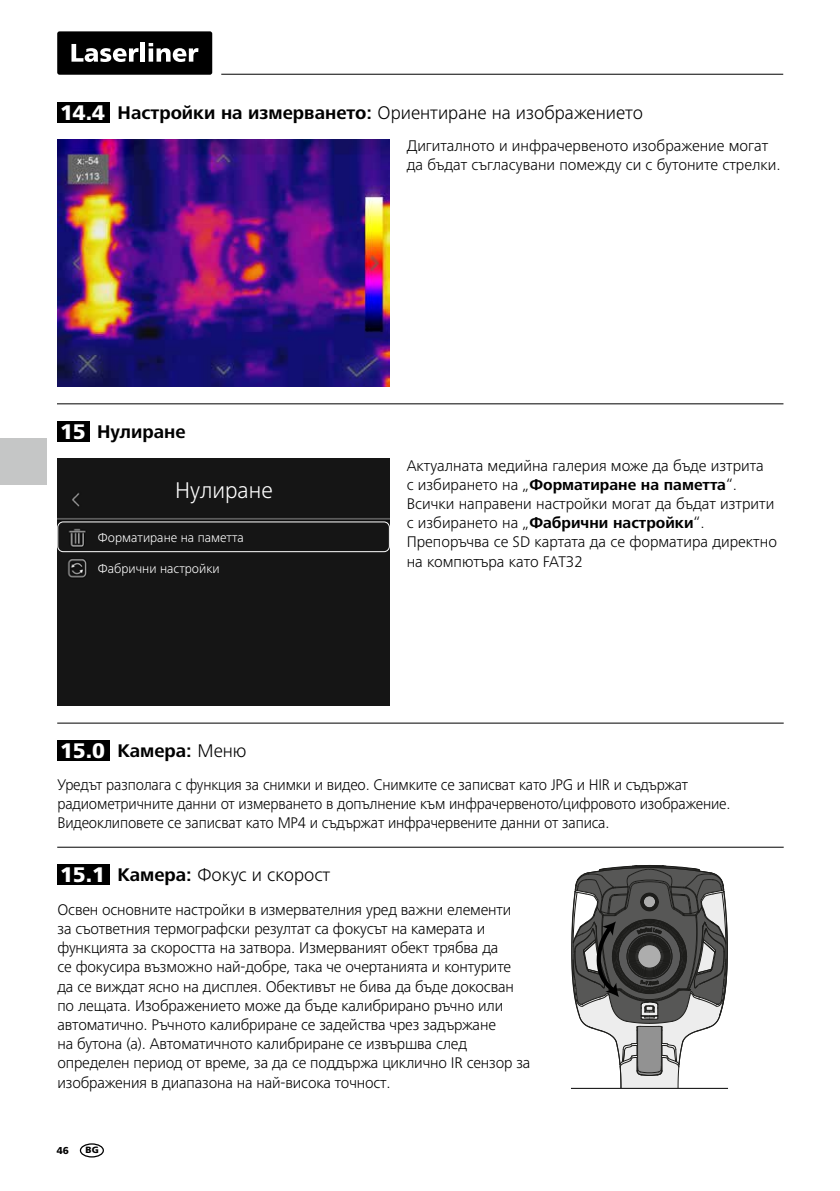
<style>
.page{position:relative;width:840px;height:1191px;background:#fff}
.page>*{position:absolute;margin:0;border:0;box-sizing:border-box;transform-origin:0 0}
.t1{font:300 23.6px "Frutiger Next LTW1 G";color:#fff}
.t2{font:300 19px "Frutiger Next LTW1 G";color:#000}
.t3{font:700 19px "Frutiger Next LTW1 G";color:#000}
.t4{font:300 16px/19.2px "Frutiger Next LTW1 G";letter-spacing:-.01em;color:#000}
.t5{font:300 16px/19.2px "Frutiger Next LTW1 G";letter-spacing:-.01em;color:#000;scale:.96 1}
.t6{font:300 13.4px "Frutiger Next LTW1 G";color:#fff}
.t7{font:900 10px "Frutiger LT Com";color:#000}
.t8{font:900 9px "Frutiger LT Com";color:#000}
.s1{font-family:"Frutiger LT Com";font-weight:900;font-size:21px;color:#fff}
.s2{font-weight:700}
.s3{font-weight:300}
</style>
<div class="page">
<hr style="left:221px;top:74px;width:561px;height:1px;background:#000">
<div style="left:57px;top:31px;width:155px;height:44px;background:#000;border-radius:2px"></div>
<svg style="left:71px;top:44px;width:67px;height:18px"></svg>
<hr style="left:141px;top:43px;width:4px;height:19px;background:#fff">
<svg style="left:148px;top:43px;width:50px;height:19px"></svg>
<div style="left:0;top:438px;width:46px;height:47px;background:#c5c6c6"></div>
<div style="left:80px;top:1143px;width:24px;height:14px;border:1px solid #000;border-radius:50%"></div>
<div style="left:57px;top:740px;width:53px;height:21px;background:#000"></div>
<div style="left:57px;top:864px;width:53px;height:21px;background:#000"></div>
<div style="left:57px;top:459px;width:332px;height:246px;background:#151515"></div>
<div style="left:57px;top:521px;width:332px;height:31px;border:1px solid #fff;border-radius:5px"></div>
<div style="left:57px;top:421px;width:33px;height:20px;background:#000"></div>
<hr style="left:57px;top:722px;width:726px;height:1px;background:#000">
<hr style="left:57px;top:846px;width:726px;height:1px;background:#000">
<hr style="left:570px;top:1087px;width:157px;height:1px;background:#000">
<svg style="left:571px;top:865px;width:156px;height:222px"></svg>
<hr style="left:57px;top:403px;width:726px;height:1px;background:#000">
<div style="left:57px;top:102px;width:53px;height:20px;background:#000"></div>
<img style="left:57px;top:140px;width:332px;height:246px">
<p class="t2" style="left:60px;top:101px;width:584px"><span class="s1">14.4</span> <span class="s2">Настройки на измерването:</span> Ориентиране на изображението</p>
<p class="t4" style="left:406px;top:136px;width:375px">Дигиталното и инфрачервеното изображение могат да бъдат съгласувани помежду си с бутоните стрелки.</p>
<p class="t3" style="left:60px;top:421px;width:127px"><span class="s1">15</span> Нулиране</p>
<h1 class="t1" style="left:175px;top:476px;width:99px">Нулиране</h1>
<p class="t6" style="left:98px;top:529px;width:147px">Форматиране на паметта</p>
<p class="t6" style="left:98px;top:560px;width:123px">Фабрични настройки</p>
<p class="t3" style="left:60px;top:740px;width:188px"><span class="s1">15.0</span> Камера: <span class="s3">Меню</span></p>
<p class="t4" style="left:406px;top:455px;width:371px">Актуалната медийна галерия може да бъде изтрита<br>с избирането на „<span class="s2">Форматиране на паметта</span>“.<br>Всички направени настройки могат да бъдат изтрити с избирането на „<span class="s2">Фабрични настройки</span>“.<br>Препоръчва се SD картата да се форматира директно на компютъра като FAT32</p>
<p class="t5" style="left:57px;top:775px;width:702px">Уредът разполага с функция за снимки и видео. Снимките се записват като JPG и HIR и съдържат радиометричните данни от измерването в допълнение към инфрачервеното/цифровото изображение.<br>Видеоклиповете се записват като MP4 и съдържат инфрачервените данни от записа.</p>
<p class="t2" style="left:60px;top:864px;width:271px"><span class="s1">15.1</span> <span class="s2">Камера:</span> Фокус и скорост</p>
<p class="t4" style="left:57px;top:899px;width:474px">Освен основните настройки в измервателния уред важни елементи<br>за съответния термографски резултат са фокусът на камерата и функцията за скоростта на затвора. Измерваният обект трябва да<br>се фокусира възможно най-добре, така че очертанията и контурите да се виждат ясно на дисплея. Обективът не бива да бъде докосван по лещата. Изображението може да бъде калибрирано ръчно или автоматично. Ръчното калибриране се задейства чрез задържане<br>на бутона (a). Автоматичното калибриране се извършва след определен период от време, за да се поддържа циклично IR сензор за изображения в диапазона на най-висока точност.</p>
<p class="t7" style="left:57px;top:1144px;width:14px">46</p>
<p class="t8" style="left:86px;top:1144px;width:15px">BG</p>
</div>
